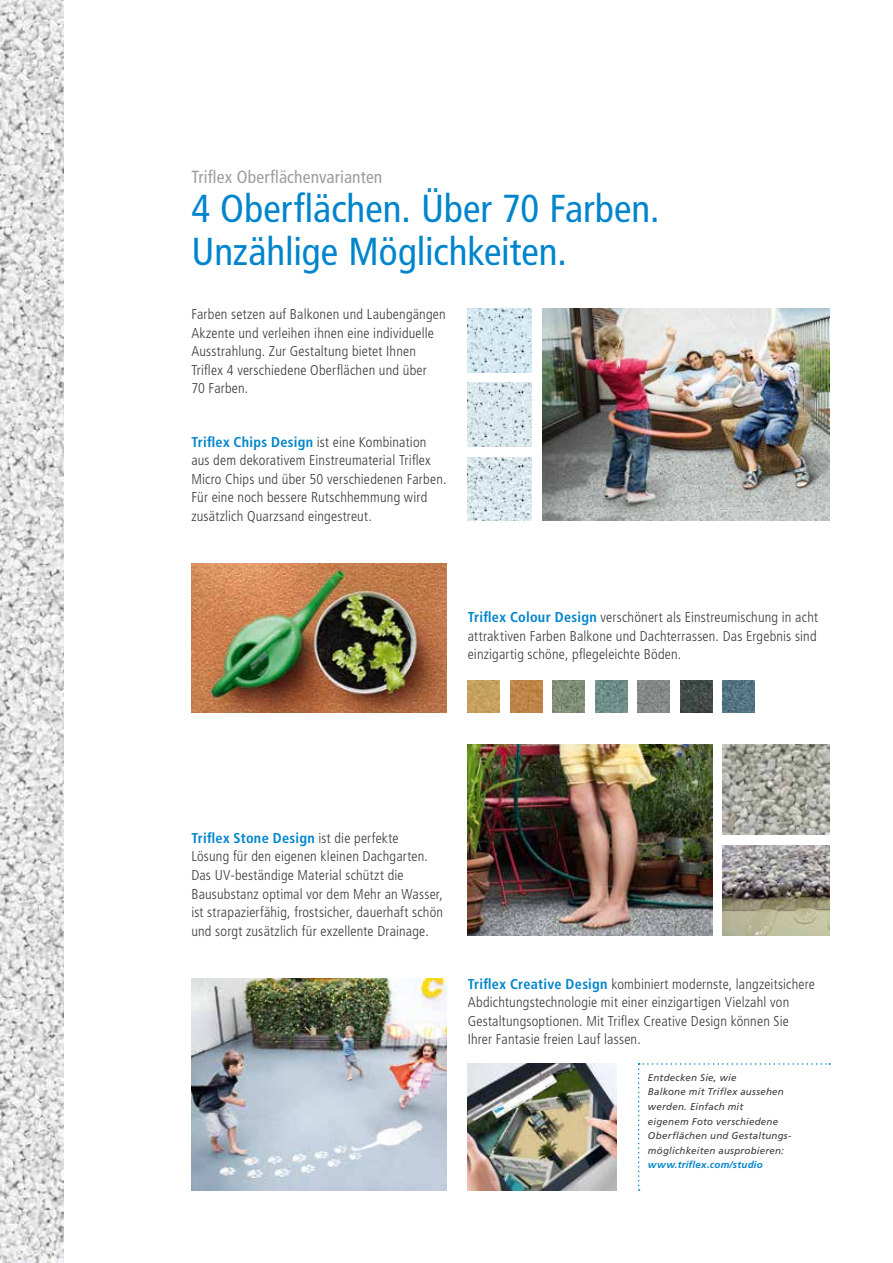
<style>
.page{position:relative;width:893px;height:1263px;background:#fff}
.page>*{position:absolute;margin:0;border:0;box-sizing:border-box;transform-origin:0 0}
.t1{font:condensed 39px/42.9px "Frutiger LT Pro";color:#0085cd}
.t2{font:condensed 17.55px "Frutiger LT Pro";letter-spacing:.005em;color:#9c9d9d}
.t3{font:300 condensed 14.25px/18.5px "Frutiger LT Pro";letter-spacing:.015em;color:#3b3b3a}
.t4{font:italic 9.75px/14.7px "Frutiger LT Pro";letter-spacing:.025em;color:#3b3b3a}
.t5{font:italic 700 9.75px "Frutiger LT Pro";letter-spacing:.025em;color:#0085cd}
.s1{font-weight:700;color:#0085cd}
</style>
<div class="page">
<img style="left:468px;top:744px;width:244px;height:191px">
<img style="left:723px;top:845px;width:106px;height:90px">
<img style="left:0;top:0;width:64px;height:1263px">
<img style="left:542px;top:308px;width:287px;height:213px">
<img style="left:191px;top:563px;width:255px;height:149px">
<img style="left:191px;top:978px;width:255px;height:213px">
<img style="left:468px;top:1063px;width:149px;height:128px">
<svg style="left:638px;top:1063px;width:192px;height:128px"></svg>
<img style="left:723px;top:744px;width:106px;height:90px">
<img style="left:638px;top:680px;width:32px;height:32px">
<img style="left:595px;top:680px;width:32px;height:32px">
<img style="left:553px;top:680px;width:32px;height:32px">
<img style="left:510px;top:680px;width:32px;height:32px">
<img style="left:468px;top:680px;width:32px;height:32px">
<img style="left:680px;top:680px;width:32px;height:32px">
<img style="left:723px;top:680px;width:32px;height:32px">
<img style="left:468px;top:308px;width:63px;height:64px">
<img style="left:468px;top:383px;width:63px;height:63px">
<img style="left:468px;top:457px;width:63px;height:64px">
<p class="t2" style="left:191px;top:167px;width:193px">Triflex Oberflächenvarianten</p>
<h1 class="t1" style="left:191px;top:188px;width:470px">4 Oberflächen. Über 70 Farben.<br>Unzählige Möglichkeiten.</h1>
<p class="t3" style="left:191px;top:305px;width:256px">Farben setzen auf Balkonen und Laubengängen Akzente und verleihen ihnen eine individuelle Ausstrahlung. Zur Gestaltung bietet Ihnen Triflex 4 verschiedene Oberflächen und über<br>70 Farben.</p>
<p class="t3" style="left:191px;top:433px;width:257px"><span class="s1">Triflex Chips Design</span> ist eine Kombination aus dem dekorativem Einstreumaterial Triflex Micro Chips und über 50 verschiedenen Farben.<br>Für eine noch bessere Rutschhemmung wird zusätzlich Quarzsand eingestreut.</p>
<p class="t3" style="left:468px;top:608px;width:352px;text-align:justify"><span class="s1">Triflex Colour Design</span> verschönert als Einstreumischung in acht attraktiven Farben Balkone und Dachterrassen. Das Ergebnis sind einzigartig schöne, pflegeleichte Böden.</p>
<p class="t3" style="left:191px;top:829px;width:253px"><span class="s1">Triflex Stone Design</span> ist die perfekte<br>Lösung für den eigenen kleinen Dachgarten.<br>Das UV-beständige Material schützt die Bausubstanz optimal vor dem Mehr an Wasser, ist strapazierfähig, frostsicher, dauerhaft schön und sorgt zusätzlich für exzellente Drainage.</p>
<p class="t3" style="left:468px;top:975px;width:349px"><span class="s1">Triflex Creative Design</span> kombiniert modernste, langzeitsichere Abdichtungstechnologie mit einer einzigartigen Vielzahl von Gestaltungsoptionen. Mit Triflex Creative Design können Sie Ihrer Fantasie freien Lauf lassen.</p>
<p class="t4" style="left:648px;top:1070px;width:145px">Entdecken Sie, wie<br>Balkone mit Triflex aussehen werden. Einfach mit<br>eigenem Foto verschiedene<br>Oberflächen und Gestaltungs&shy;möglichkeiten ausprobieren:</p>
<p class="t5" style="left:648px;top:1159px;width:116px">www.triflex.com/studio</p>
</div>
